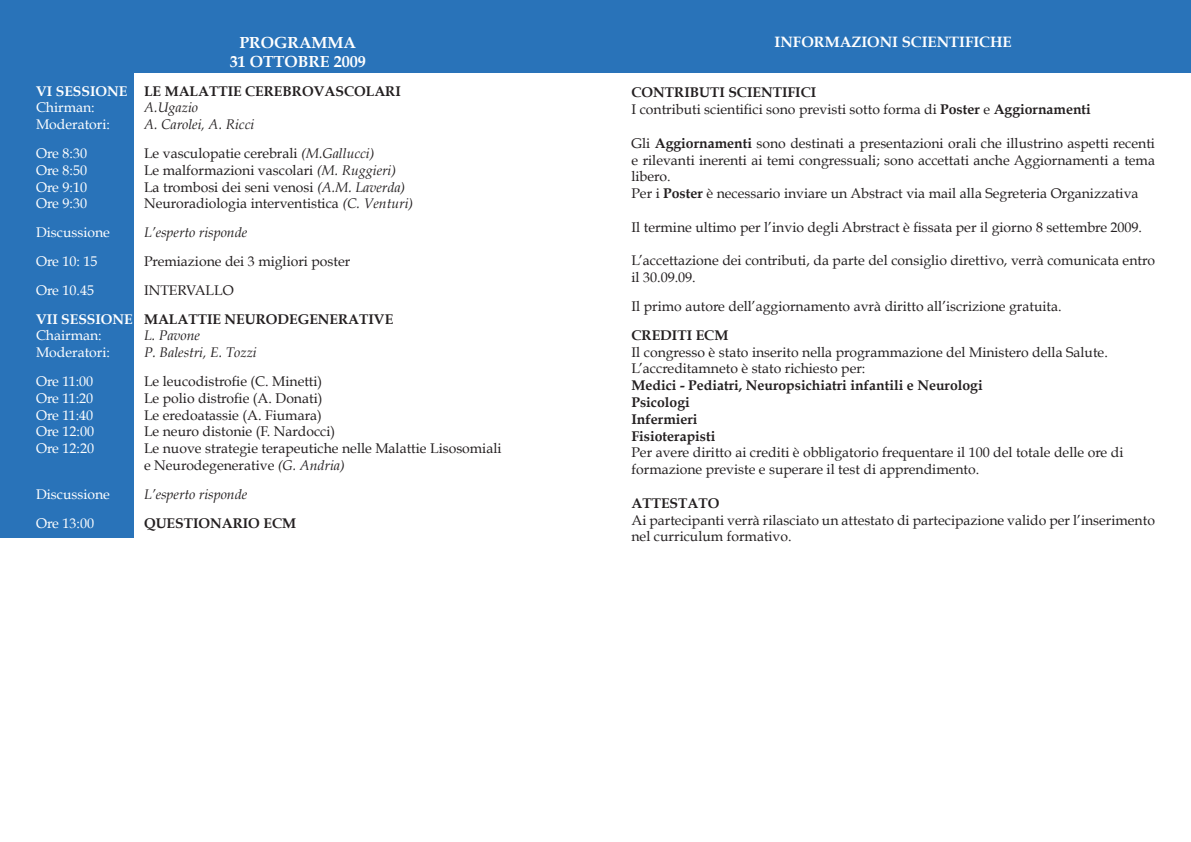
<style>
.page{position:relative;width:1191px;height:842px;background:#fff}
.page>*{position:absolute;margin:0;border:0;box-sizing:border-box;transform-origin:0 0}
.t1{font:700 16px/19.2px "Book Antiqua";color:#fff;text-align:center}
.t2{font:700 15px "Book Antiqua";color:#fff}
.t3{font:14px/16.8px "Book Antiqua";color:#231f20}
.t4{font:700 14px/16.8px "Book Antiqua";color:#231f20}
.t5{font:14px "Book Antiqua";color:#fff}
.t6{font:italic 14px "Book Antiqua";color:#231f20}
.s1{color:#fff}
.s2{font-weight:400;color:#fff}
.s3{font-style:italic}
.s4{font-weight:400}
.s5{font-weight:700}
</style>
<div class="page">
<div style="left:0;top:0;width:133px;height:537px;background:#2973b9"></div>
<div style="left:595px;top:0;width:596px;height:72px;background:#2973b9"></div>
<div style="left:0;top:0;width:595px;height:72px;background:#2973b9"></div>
<p class="t1" style="left:230px;top:33px;width:138px">PROGRAMMA<br>31 OTTOBRE 2009</p>
<p class="t4" style="left:36px;top:83px;width:366px"><span class="s1">VI SESSIONE</span> LE MALATTIE CEREBROVASCOLARI<br><span class="s2">Chirman:</span></p>
<p class="t6" style="left:144px;top:100px;width:56px">A.Ugazio</p>
<p class="t5" style="left:36px;top:116px;width:75px">Moderatori:</p>
<p class="t6" style="left:144px;top:116px;width:112px">A. Carolei, A. Ricci</p>
<p class="t5" style="left:36px;top:145px;width:52px">Ore 8:30</p>
<p class="t3" style="left:144px;top:145px;width:232px">Le vasculopatie cerebrali <span class="s3">(M.Gallucci)</span></p>
<p class="t5" style="left:36px;top:161px;width:52px">Ore 8:50</p>
<p class="t3" style="left:144px;top:162px;width:254px">Le malformazioni vascolari <span class="s3">(M. Ruggieri)</span></p>
<p class="t5" style="left:36px;top:178px;width:52px">Ore 9:10</p>
<p class="t3" style="left:144px;top:178px;width:263px">La trombosi dei seni venosi <span class="s3">(A.M. Laverda)</span></p>
<p class="t5" style="left:36px;top:195px;width:52px">Ore 9:30</p>
<p class="t3" style="left:144px;top:195px;width:271px">Neuroradiologia interventistica <span class="s3">(C. Venturi)</span></p>
<p class="t5" style="left:36px;top:224px;width:75px">Discussione</p>
<p class="t6" style="left:144px;top:224px;width:105px">L’esperto risponde</p>
<p class="t5" style="left:36px;top:253px;width:63px">Ore 10: 15</p>
<p class="t3" style="left:144px;top:253px;width:208px">Premiazione dei 3 migliori poster</p>
<p class="t5" style="left:36px;top:281px;width:59px">Ore 10.45</p>
<p class="t4" style="left:36px;top:276px;width:359px;line-height:28.8px;text-indent:108px"><span class="s4">INTERVALLO<br></span><span class="s1">VII SESSIONE</span> MALATTIE NEURODEGENERATIVE</p>
<p class="t5" style="left:36px;top:327px;width:67px">Chairman:</p>
<p class="t6" style="left:144px;top:328px;width:57px">L. Pavone</p>
<p class="t5" style="left:36px;top:344px;width:75px">Moderatori:</p>
<p class="t6" style="left:144px;top:344px;width:114px">P. Balestri, E. Tozzi</p>
<p class="t5" style="left:36px;top:373px;width:59px">Ore 11:00</p>
<p class="t3" style="left:144px;top:373px;width:180px">Le leucodistrofie (C. Minetti)</p>
<p class="t5" style="left:36px;top:389px;width:59px">Ore 11:20</p>
<p class="t3" style="left:144px;top:390px;width:180px">Le polio distrofie (A. Donati)</p>
<p class="t5" style="left:36px;top:406px;width:59px">Ore 11:40</p>
<p class="t3" style="left:144px;top:406px;width:179px">Le eredoatassie (A. Fiumara)</p>
<p class="t5" style="left:36px;top:423px;width:59px">Ore 12:00</p>
<p class="t3" style="left:144px;top:423px;width:193px">Le neuro distonie (F. Nardocci)</p>
<p class="t5" style="left:36px;top:440px;width:59px">Ore 12:20</p>
<p class="t3" style="left:144px;top:440px;width:359px">Le nuove strategie terapeutiche nelle Malattie Lisosomiali e Neurodegenerative <span class="s3">(G. Andria)</span></p>
<p class="t5" style="left:36px;top:485px;width:75px">Discussione</p>
<p class="t6" style="left:144px;top:486px;width:105px">L’esperto risponde</p>
<p class="t5" style="left:36px;top:514px;width:59px">Ore 13:00</p>
<p class="t4" style="left:144px;top:515px;width:154px">QUESTIONARIO ECM</p>
<p class="t2" style="left:774px;top:33px;width:239px">INFORMAZIONI SCIENTIFICHE</p>
<p class="t3" style="left:631px;top:84px;width:461px"><span class="s5">CONTRIBUTI SCIENTIFICI<br></span>I contributi scientifici sono previsti sotto forma di <span class="s5">Poster</span> e <span class="s5">Aggiornamenti</span></p>
<p class="t3" style="left:631px;top:135px;width:525px">Gli <span class="s5">Aggiornamenti</span> sono destinati a presentazioni orali che illustrino aspetti recenti e rilevanti inerenti ai temi congressuali; sono accettati anche Aggiornamenti a tema libero.<br>Per i <span class="s5">Poster</span> è necessario inviare un Abstract via mail alla Segreteria Organizzativa</p>
<p class="t3" style="left:631px;top:219px;width:512px">Il termine ultimo per l’invio degli Abrstract è fissata per il giorno 8 settembre 2009.</p>
<p class="t3" style="left:631px;top:252px;width:525px">L’accettazione dei contributi, da parte del consiglio direttivo, verrà comunicata entro il 30.09.09.</p>
<p class="t3" style="left:631px;top:298px;width:431px">Il primo autore dell’aggiornamento avrà diritto all’iscrizione gratuita.</p>
<p class="t4" style="left:631px;top:327px;width:98px">CREDITI ECM</p>
<p class="t3" style="left:631px;top:343px;width:478px">Il congresso è stato inserito nella programmazione del Ministero della Salute.<br>L’accreditamneto è stato richiesto per:</p>
<p class="t4" style="left:631px;top:377px;width:353px">Medici - Pediatri, Neuropsichiatri infantili e Neurologi<br>Psicologi<br>Infermieri<br>Fisioterapisti</p>
<p class="t3" style="left:631px;top:444px;width:493px">Per avere diritto ai crediti è obbligatorio frequentare il 100 del totale delle ore di formazione previste e superare il test di apprendimento.</p>
<p class="t4" style="left:631px;top:495px;width:89px">ATTESTATO</p>
<p class="t3" style="left:631px;top:511px;width:525px">Ai partecipanti verrà rilasciato un attestato di partecipazione valido per l’inserimento nel curriculum formativo.</p>
</div>
